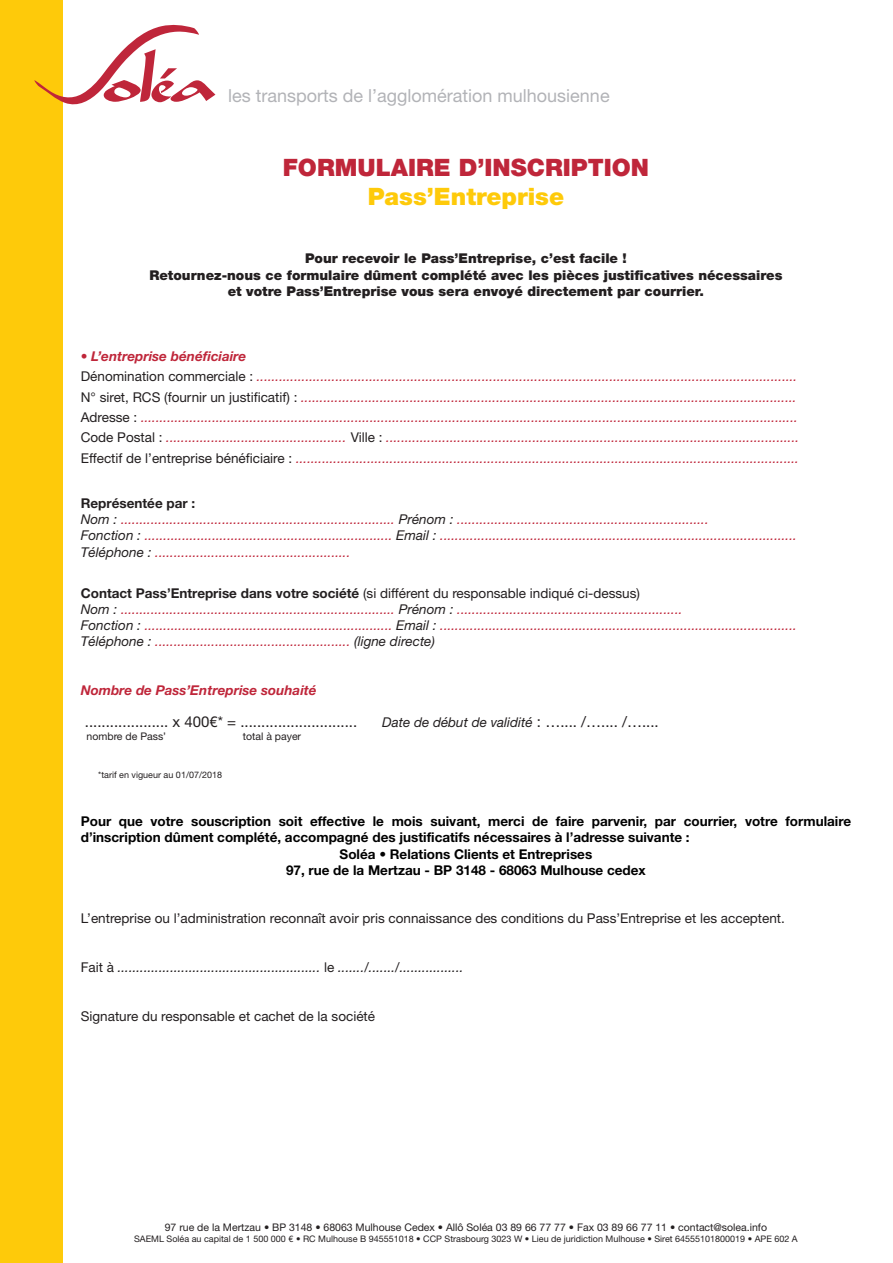
<style>
.page{position:relative;width:893px;height:1263px;background:#fff}
.page>*{position:absolute;margin:0;border:0;box-sizing:border-box;transform-origin:0 0}
.t1{font:900 24px "Helvetica Neue";color:#bf263a}
.t2{font:900 24px "Helvetica Neue";color:#feca0a}
.t3{font:18px "Helvetica Neue";color:#b2b3b7}
.t4{font:15px "Helvetica Neue";color:#231f20}
.t5{font:italic 13.5px/16.2px "Helvetica Neue";color:#bf263a}
.t6{font:700 13.5px "Helvetica Neue";color:#000}
.t7{font:900 13.5px/16.2px "Helvetica Neue";color:#231f20;text-align:center}
.t8{font:13.5px "Helvetica Neue";color:#231f20}
.t9{font:italic 13.5px "Helvetica Neue";color:#231f20}
.t10{font:italic 700 13.5px "Helvetica Neue";color:#bf263a}
.t11{font:10.5px "Helvetica Neue";color:#231f20}
.t12{font:9px "Helvetica Neue";color:#231f20}
.s1{font-weight:700}
.s2{font-style:normal;color:#231f20}
.s3{font-weight:700;font-style:normal;color:#231f20}
.s4{color:#231f20}
.s5{font-style:normal;font-size:15px}
.s6{font-style:normal}
</style>
<div class="page">
<div style="left:0;top:0;width:62px;height:1263px;background:#feca0a"></div>
<svg style="left:34px;top:24px;width:181px;height:84px"></svg>
<h2 class="t3" style="left:228px;top:85px;width:383px">les transports de l’agglomération mulhousienne</h2>
<h1 class="t1" style="left:283px;top:153px;width:368px">FORMULAIRE D’INSCRIPTION</h1>
<h1 class="t2" style="left:368px;top:182px;width:198px">Pass’Entreprise</h1>
<p class="t7" style="left:149px;top:250px;width:634px">Pour recevoir le Pass’Entreprise, c’est facile !<br>Retournez-nous ce formulaire dûment complété avec les pièces justificatives nécessaires et votre Pass’Entreprise vous sera envoyé directement par courrier.</p>
<p class="t5" style="left:81px;top:345px;width:720px;line-height:20.4px"><span class="s1">• L’entreprise bénéficiaire<br></span><span class="s2">Dénomination commerciale :</span> ................................................................................................................................................<br><span class="s2">N° siret, RCS (fournir un justificatif) :</span> ....................................................................................................................................<br><span class="s2">Adresse :</span> ...............................................................................................................................................................................<br><span class="s2">Code Postal :</span> ................................................ <span class="s2">Ville :</span> ..............................................................................................................<br><span class="s2">Effectif de l’entreprise bénéficiaire :</span> ......................................................................................................................................</p>
<p class="t5" style="left:81px;top:495px;width:718px"><span class="s3">Représentée par :<br></span><span class="s4">Nom :</span> ......................................................................... <span class="s4">Prénom :</span> ...................................................................<br><span class="s4">Fonction :</span> .................................................................. <span class="s4">Email :</span> ...............................................................................................<br><span class="s4">Téléphone :</span> ....................................................</p>
<p class="t5" style="left:81px;top:584px;width:718px"><span class="s3">Contact Pass’Entreprise dans votre société</span> <span class="s2">(si différent du responsable indiqué ci-dessus)<br></span><span class="s4">Nom :</span> ......................................................................... <span class="s4">Prénom :</span> ............................................................<br><span class="s4">Fonction :</span> .................................................................. <span class="s4">Email :</span> ...............................................................................................<br><span class="s4">Téléphone :</span> .................................................... <span class="s4">(ligne directe)</span></p>
<p class="t10" style="left:81px;top:682px;width:237px">Nombre de Pass’Entreprise souhaité</p>
<p class="t4" style="left:85px;top:713px;width:274px">.................... x 400€* = ............................</p>
<p class="t9" style="left:382px;top:714px;width:278px">Date de début de validité <span class="s5">: ….... /….... /…....</span></p>
<p class="t11" style="left:87px;top:730px;width:81px">nombre de Pass’</p>
<p class="t11" style="left:243px;top:730px;width:60px">total à payer</p>
<p class="t12" style="left:98px;top:769px;width:125px">*tarif en vigueur au 01/07/2018</p>
<p class="t6" style="left:81px;top:813px;width:772px">Pour que votre souscription soit effective le mois suivant, merci de faire parvenir, par courrier, votre formulaire</p>
<p class="t6" style="left:81px;top:829px;width:610px">d’inscription dûment complété, accompagné des justificatifs nécessaires à l’adresse suivante :</p>
<p class="t6" style="left:340px;top:845px;width:254px">Soléa • Relations Clients et Entreprises</p>
<p class="t6" style="left:286px;top:862px;width:361px">97, rue de la Mertzau - BP 3148 - 68063 Mulhouse cedex</p>
<p class="t8" style="left:81px;top:910px;width:706px">L’entreprise ou l’administration reconnaît avoir pris connaissance des conditions du Pass’Entreprise et les acceptent.</p>
<p class="t9" style="left:81px;top:959px;width:384px"><span class="s6">Fait à</span> ...................................................... <span class="s6">le</span> ......./......./.................</p>
<p class="t8" style="left:81px;top:1008px;width:296px">Signature du responsable et cachet de la société</p>
<p class="t11" style="left:165px;top:1221px;width:604px">97 rue de la Mertzau • BP 3148 • 68063 Mulhouse Cedex • Allô Soléa 03 89 66 77 77 • Fax 03 89 66 77 11 • contact@solea.info</p>
<p class="t12" style="left:134px;top:1233px;width:665px">SAEML Soléa au capital de 1 500 000 € • RC Mulhouse B 945551018 • CCP Strasbourg 3023 W • Lieu de juridiction Mulhouse • Siret 64555101800019 • APE 602 A</p>
</div>
